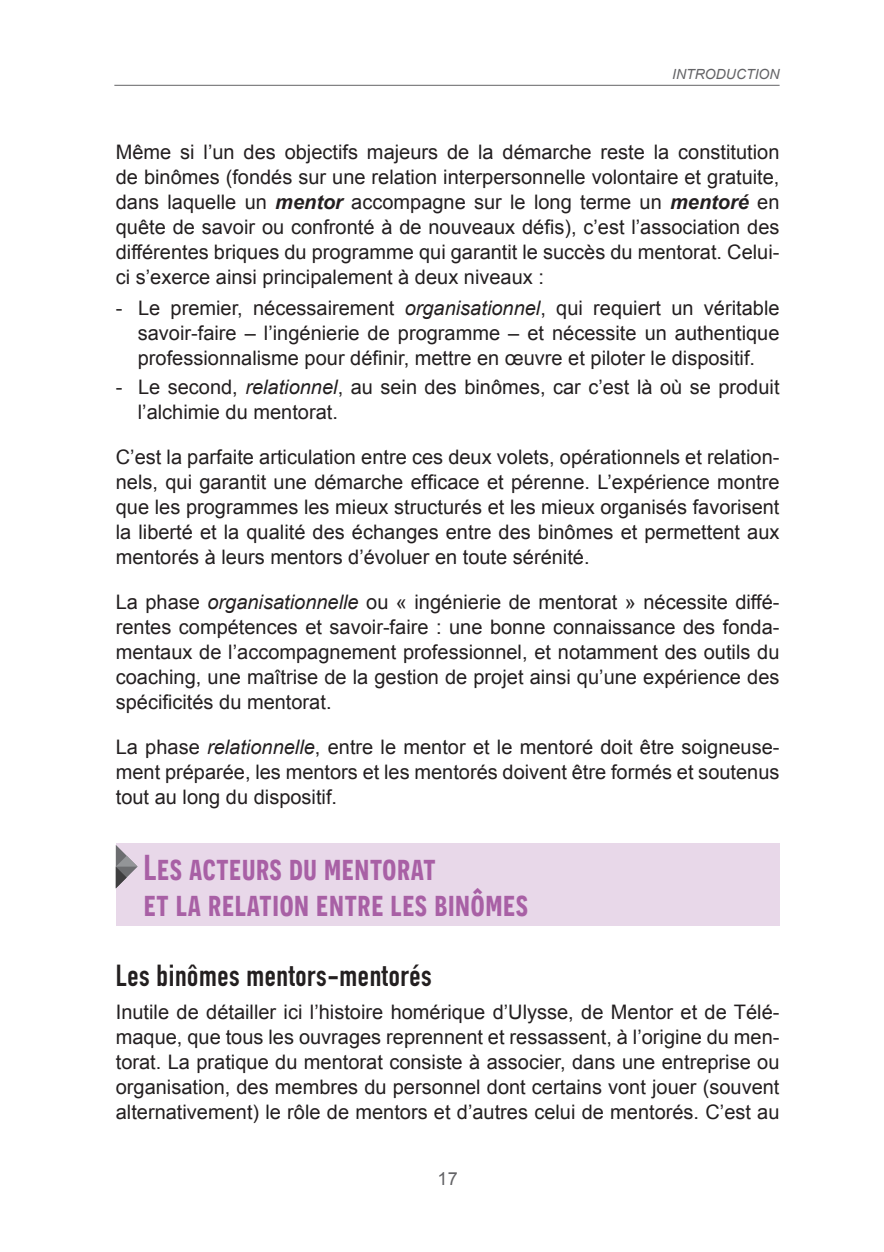
<style>
.page{position:relative;width:884px;height:1252px;background:#fff}
.page>*{position:absolute;margin:0;border:0;box-sizing:border-box;transform-origin:0 0}
._02-Sous-titre_CHAPITRE{font:600 36px/36px "Novecentosanscondensed";letter-spacing:.02em;color:#a860a5}
._03-_Grand_A{font:700 30px "DIN Condensed";letter-spacing:.02em;color:#231f20}
.Texte_courant{font:20px/25px "Arial";color:#231f20;text-align:justify}
.Texte_courant_avant_puce{font:20px/25px "Arial";color:#231f20;text-align:justify}
.t1{font:18px "Arial";color:#636366}
.t2{font:italic 14px "Arial";color:#636366}
.s1{font-weight:700;font-style:italic}
.s2{font-style:italic}
</style>
<div class="page">
<hr style="left:114px;top:85px;width:665px;height:1px;background:#636366">
<div style="left:116px;top:844px;width:663px;height:82px;background:#e8d8e9"></div>
<svg style="left:116px;top:845px;width:21px;height:43px"></svg>
<p class="t2" style="left:672px;top:65px;width:109px">INTRODUCTION</p>
<p class="Texte_courant_avant_puce" style="left:116px;top:139px;width:665px">Même si l’un des objectifs majeurs de la démarche reste la constitution de binômes (fondés sur une relation interpersonnelle volontaire et gratuite, dans laquelle un <span class="s1">mentor</span> accompagne sur le long terme un <span class="s1">mentoré</span> en quête de savoir ou confronté à de nouveaux défis), c’est l’association des différentes briques du programme qui garantit le succès du mentorat. Celui&shy;ci s’exerce ainsi principalement à deux niveaux :</p>
<p class="Texte_courant_avant_puce" style="left:138px;top:295px;width:643px;text-indent:-22px">- Le premier, nécessairement <span class="s2">organisationnel</span>, qui requiert un véritable savoir-faire – l’ingénierie de programme – et nécessite un authentique professionnalisme pour définir, mettre en œuvre et piloter le dispositif.</p>
<p class="Texte_courant_avant_puce" style="left:138px;top:374px;width:643px;text-indent:-22px">- Le second, <span class="s2">relationnel</span>, au sein des binômes, car c’est là où se produit l’alchimie du mentorat.</p>
<p class="Texte_courant" style="left:116px;top:444px;width:665px">C’est la parfaite articulation entre ces deux volets, opérationnels et relation&shy;nels, qui garantit une démarche efficace et pérenne. L’expérience montre que les programmes les mieux structurés et les mieux organisés favorisent la liberté et la qualité des échanges entre des binômes et permettent aux mentorés à leurs mentors d’évoluer en toute sérénité.</p>
<p class="Texte_courant" style="left:116px;top:589px;width:665px">La phase <span class="s2">organisationnelle</span> ou « ingénierie de mentorat » nécessite diffé&shy;rentes compétences et savoir-faire : une bonne connaissance des fonda&shy;mentaux de l’accompagnement professionnel, et notamment des outils du coaching, une maîtrise de la gestion de projet ainsi qu’une expérience des spécificités du mentorat.</p>
<p class="Texte_courant" style="left:116px;top:734px;width:665px">La phase <span class="s2">relationnelle</span>, entre le mentor et le mentoré doit être soigneuse&shy;ment préparée, les mentors et les mentorés doivent être formés et soutenus tout au long du dispositif.</p>
<p class="_02-Sous-titre_CHAPITRE" style="left:144px;top:849px;width:385px">Les acteurs du mentorat<br>et la relation entre les binômes</p>
<p class="_03-_Grand_A" style="left:116px;top:955px;width:317px">Les binômes mentors-mentorés</p>
<p class="Texte_courant" style="left:116px;top:999px;width:665px">Inutile de détailler ici l’histoire homérique d’Ulysse, de Mentor et de Télé&shy;maque, que tous les ouvrages reprennent et ressassent, à l’origine du men&shy;torat. La pratique du mentorat consiste à associer, dans une entreprise ou organisation, des membres du personnel dont certains vont jouer (souvent alternativement) le rôle de mentors et d’autres celui de mentorés. C’est au</p>
<p class="t1" style="left:437px;top:1167px;width:22px">17</p>
</div>
